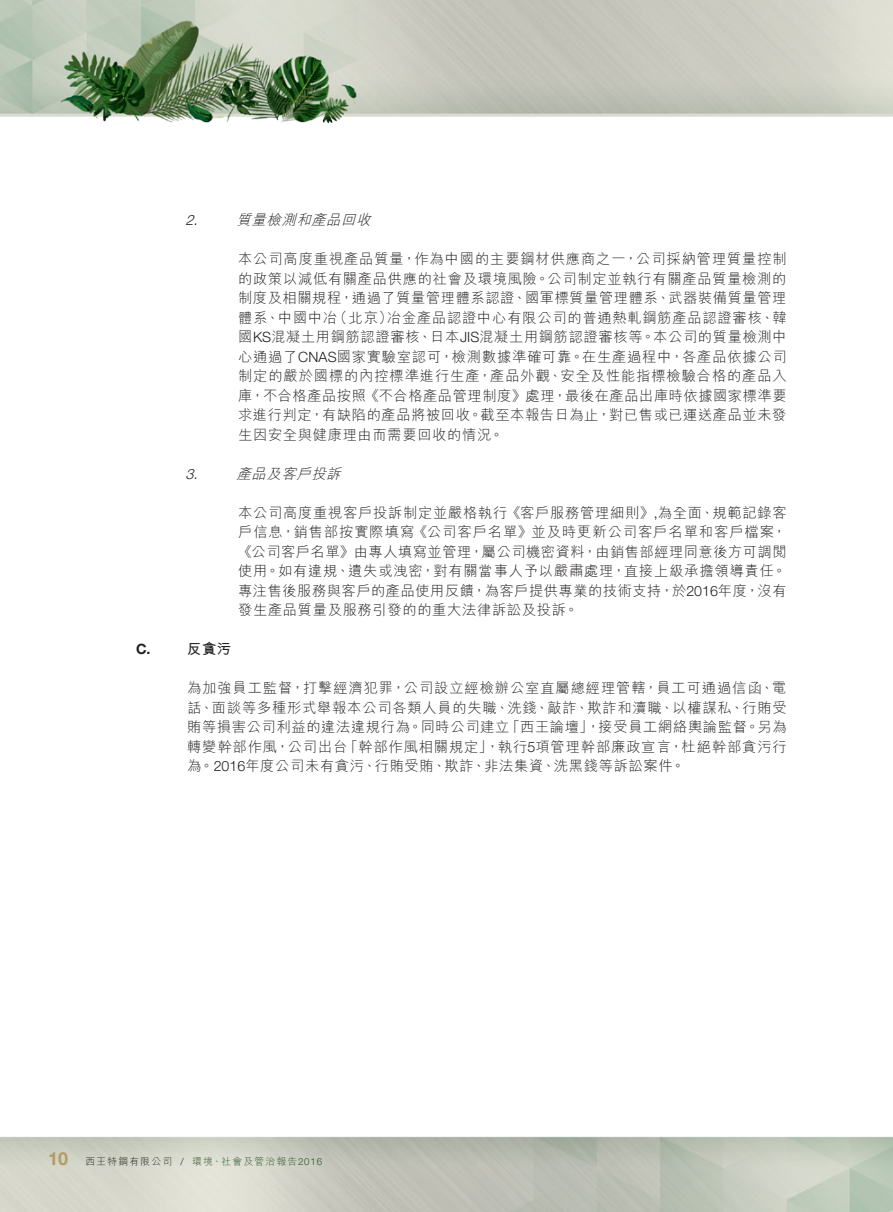
<style>
.page{position:relative;width:893px;height:1212px;background:#fff}
.page>*{position:absolute;margin:0;border:0;box-sizing:border-box;transform-origin:0 0}
.Body_Text{font:300 14.25px/19.5px "M Hei HK";letter-spacing:.05em;color:#231f20;text-align:justify}
.Heading_4{font:italic 300 14.25px "M Hei HK";color:#231f20}
.Heading_4-2{font:italic 300 14.25px "Helvetica Neue LT Std";color:#231f20}
.Heading_3{font:700 14.25px "M Hei HK";color:#231f20}
.Heading_3-2{font:700 14.25px "Helvetica Neue LT Std";color:#231f20}
.t1{font:300 9.75px "M Hei HK";letter-spacing:.13em;color:#2f552b}
.s1{font-family:"Helvetica Neue LT Std"}
.s2{font-family:"Helvetica Neue LT Std";font-weight:700;font-size:18px;color:#b19c63}
.s3{color:#231f20}
.s4{font-family:"Helvetica Neue LT Std";color:#231f20}
</style>
<div class="page">
<img style="left:0;top:0;width:893px;height:1212px">
<p class="Heading_4-2" style="left:186px;top:212px;width:18px">2.</p>
<p class="Heading_4" style="left:237px;top:213px;width:139px">質量檢測和產品回收</p>
<p class="Body_Text" style="left:238px;top:249px;width:550px">本公司高度重視產品質量，作為中國的主要鋼材供應商之一，公司採納管理質量控制的政策以減低有關產品供應的社會及環境風險。公司制定並執行有關產品質量檢測的制度及相關規程，通過了質量管理體系認證、國軍標質量管理體系、武器裝備質量管理體系、中國中冶（北京）冶金產品認證中心有限公司的普通熱軋鋼筋產品認證審核、韓國<span class="s1">KS</span>混凝土用鋼筋認證審核、日本<span class="s1">JIS</span>混凝土用鋼筋認證審核等。本公司的質量檢測中心通過了<span class="s1">CNAS</span>國家實驗室認可，檢測數據準確可靠。在生產過程中，各產品依據公司制定的嚴於國標的內控標準進行生產，產品外觀、安全及性能指標檢驗合格的產品入庫，不合格產品按照《不合格產品管理制度》處理，最後在產品出庫時依據國家標準要求進行判定，有缺陷的產品將被回收。截至本報告日為止，對已售或已運送產品並未發生因安全與健康理由而需要回收的情況。</p>
<p class="Heading_4-2" style="left:186px;top:465px;width:18px">3.</p>
<p class="Heading_4" style="left:237px;top:466px;width:109px">產品及客戶投訴</p>
<p class="Body_Text" style="left:238px;top:503px;width:550px">本公司高度重視客戶投訴制定並嚴格執行《客戶服務管理細則》<span class="s1">,</span>為全面、規範記錄客戶信息，銷售部按實際填寫《公司客戶名單》並及時更新公司客戶名單和客戶檔案，《公司客戶名單》由專人填寫並管理，屬公司機密資料，由銷售部經理同意後方可調閱使用。如有違規、遺失或洩密，對有關當事人予以嚴肅處理，直接上級承擔領導責任。專注售後服務與客戶的產品使用反饋，為客戶提供專業的技術支持，於<span class="s1">2016</span>年度，沒有發生產品質量及服務引發的的重大法律訴訟及投訴。</p>
<p class="Heading_3-2" style="left:136px;top:640px;width:16px">C.</p>
<p class="Heading_3" style="left:187px;top:639px;width:46px">反貪污</p>
<p class="Body_Text" style="left:187px;top:678px;width:601px">為加強員工監督，打擊經濟犯罪，公司設立經檢辦公室直屬總經理管轄，員工可通過信函、電話、面談等多種形式舉報本公司各類人員的失職、洗錢、敲詐、欺詐和瀆職、以權謀私、行賄受賄等損害公司利益的違法違規行為。同時公司建立「西王論壇」，接受員工網絡輿論監督。另為轉變幹部作風，公司出台「幹部作風相關規定」，執行<span class="s1">5</span>項管理幹部廉政宣言，杜絕幹部貪污行為。<span class="s1">2016</span>年度公司未有貪污、行賄受賄、欺詐、非法集資、洗黑錢等訴訟案件。</p>
<p class="t1" style="left:48px;top:1157px;width:276px"><span class="s2">10</span> <span class="s3">西王特鋼有限公司</span> <span class="s4">/</span> 環境、社會及管治報告<span class="s1">2016</span></p>
</div>
